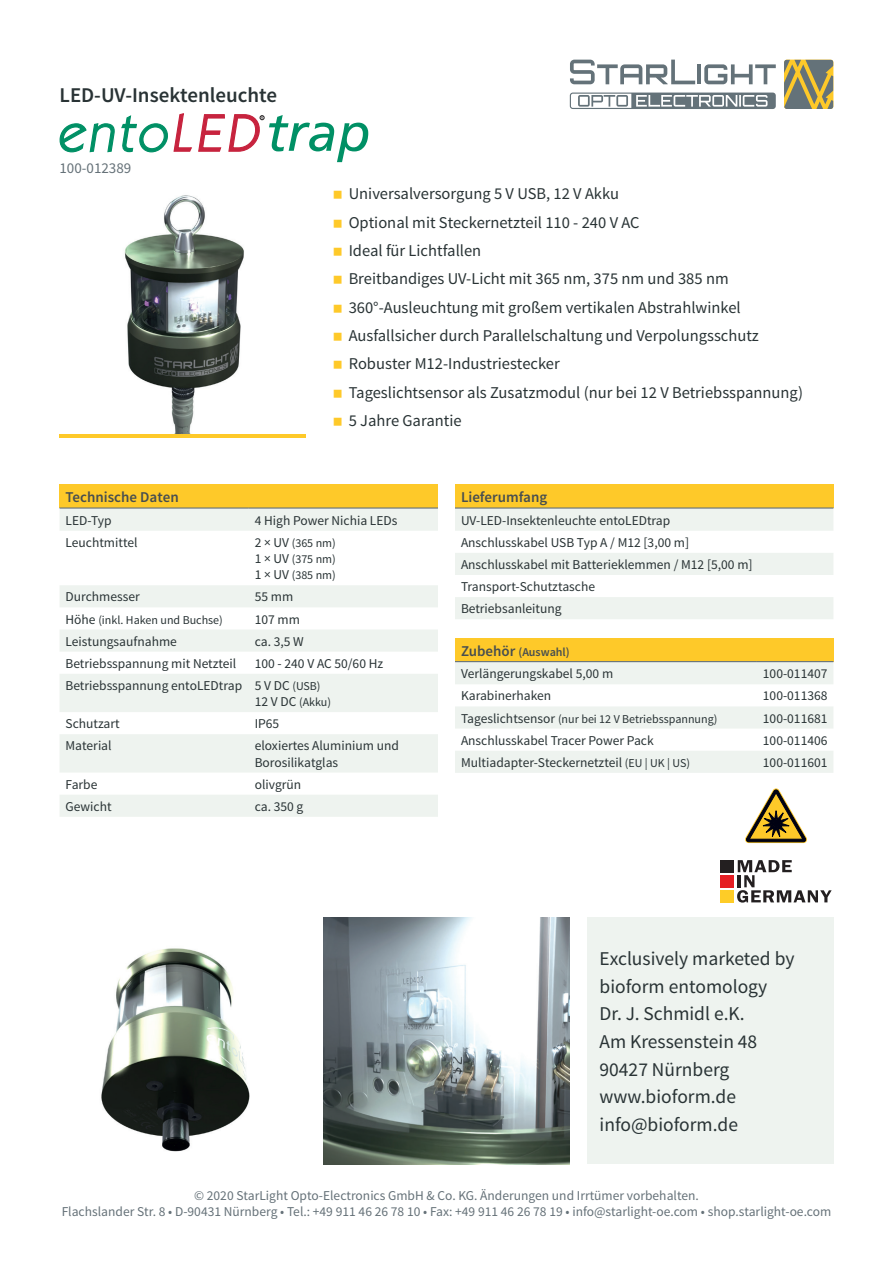
<style>
.page{position:relative;width:893px;height:1263px;background:#fff}
.page>*{position:absolute;margin:0;border:0;box-sizing:border-box;transform-origin:0 0}
.t1{font:italic 54px "Frutiger LT Com";color:#009065}
.t2{font:600 21px "Source Sans Pro";color:#293335}
.t3{font:19.5px/27.6px "Source Sans Pro";color:#293335}
.t4{font:16.5px "Source Sans Pro";color:#293335}
.t5{font:600 15px "Source Sans Pro";color:#474e50}
.t6{font:15px "Source Sans Pro";color:#657178}
.t7{font:13.5px/22.2px "Source Sans Pro";color:#293335}
.t8{font:13.5px/16.2px "Source Sans Pro";color:#657178;text-align:center}
.t9{font:12px/16.2px "Source Sans Pro";color:#293335;text-align:justify}
.t10{font:600 12px "Source Sans Pro";color:#474e50}
.s1{font-size:39px;color:#fec929}
.s2{font-size:13.5px}
.s3{font-size:12px}
.s4{font-size:15px}
</style>
<div class="page">
<svg style="left:570px;top:60px;width:125px;height:24px"></svg>
<hr style="left:697px;top:64px;width:4px;height:20px;background:#647279">
<svg style="left:704px;top:64px;width:72px;height:20px"></svg>
<svg style="left:570px;top:93px;width:206px;height:16px"></svg>
<svg style="left:784px;top:60px;width:49px;height:49px;background:#9b915c"></svg>
<hr style="left:60px;top:434px;width:246px;height:4px;background:#fec929">
<div style="left:60px;top:485px;width:378px;height:23px;background:#fec929"></div>
<svg style="left:60px;top:509px;width:378px;height:308px;fill:#eef3ef"></svg>
<hr style="left:60px;top:507px;width:189px;height:2px;background:#657178">
<hr style="left:249px;top:507px;width:189px;height:2px;background:#657178">
<div style="left:455px;top:485px;width:378px;height:23px;background:#fec929"></div>
<svg style="left:455px;top:509px;width:378px;height:110px"></svg>
<hr style="left:455px;top:507px;width:378px;height:2px;background:#657178">
<div style="left:455px;top:638px;width:378px;height:24px;background:#fec929"></div>
<svg style="left:455px;top:662px;width:378px;height:111px"></svg>
<hr style="left:455px;top:661px;width:302px;height:1px;background:#657178">
<hr style="left:757px;top:661px;width:76px;height:1px;background:#657178">
<svg style="left:737px;top:860px;width:95px;height:42px"></svg>
<div style="left:720px;top:860px;width:14px;height:12px;background:#231f20"></div>
<div style="left:720px;top:875px;width:14px;height:12px;background:#e51e24"></div>
<div style="left:720px;top:890px;width:14px;height:12px;background:#fecc27"></div>
<img style="left:124px;top:195px;width:120px;height:239px">
<img style="left:101px;top:948px;width:149px;height:204px">
<img style="left:323px;top:917px;width:247px;height:247px">
<svg style="left:60px;top:113px;width:204px;height:40px"></svg>
<div style="left:587px;top:917px;width:246px;height:247px;background:#eef3ef"></div>
<svg style="left:745px;top:788px;width:62px;height:55px"></svg>
<h2 class="t2" style="left:60px;top:81px;width:219px">LED-UV-Insektenleuchte</h2>
<p class="t6" style="left:60px;top:159px;width:73px">100-012389</p>
<h1 class="t1" style="left:266px;top:100px;width:107px">trap</h1>
<p class="t4" style="left:332px;top:184px;width:289px"><span class="s1">■</span> Universalversorgung 5 V USB, 12 V Akku</p>
<p class="t4" style="left:332px;top:212px;width:309px"><span class="s1">■</span> Optional mit Steckernetzteil 110 - 240 V AC</p>
<p class="t4" style="left:332px;top:240px;width:151px"><span class="s1">■</span> Ideal für Lichtfallen</p>
<p class="t4" style="left:332px;top:269px;width:399px"><span class="s1">■</span> Breitbandiges UV-Licht mit 365 nm, 375 nm und 385 nm</p>
<p class="t4" style="left:332px;top:297px;width:411px"><span class="s1">■</span> 360°-Ausleuchtung mit großem vertikalen Abstrahlwinkel</p>
<p class="t4" style="left:332px;top:325px;width:429px"><span class="s1">■</span> Ausfallsicher durch Parallelschaltung und Verpolungsschutz</p>
<p class="t4" style="left:332px;top:354px;width:230px"><span class="s1">■</span> Robuster M12-Industriestecker</p>
<p class="t4" style="left:332px;top:382px;width:473px"><span class="s1">■</span> Tageslichtsensor als Zusatzmodul (nur bei 12 V Betriebsspannung)</p>
<p class="t4" style="left:332px;top:410px;width:132px"><span class="s1">■</span> 5 Jahre Garantie</p>
<p class="t5" style="left:66px;top:488px;width:115px">Technische Daten</p>
<p class="t7" style="left:66px;top:509px;width:48px">LED-Typ</p>
<p class="t7" style="left:255px;top:509px;width:144px">4 High Power Nichia LEDs</p>
<p class="t7" style="left:66px;top:531px;width:74px">Leuchtmittel</p>
<p class="t9" style="left:255px;top:535px;width:83px"><span class="s2">2 × UV</span> (365 nm)<br><span class="s2">1 × UV</span> (375 nm)<br><span class="s2">1 × UV</span> (385 nm)</p>
<p class="t7" style="left:66px;top:586px;width:76px">Durchmesser</p>
<p class="t7" style="left:255px;top:586px;width:40px">55 mm</p>
<p class="t9" style="left:66px;top:612px;width:159px"><span class="s2">Höhe</span> (inkl. Haken und Buchse)</p>
<p class="t7" style="left:255px;top:608px;width:47px">107 mm</p>
<p class="t7" style="left:66px;top:630px;width:113px">Leistungsaufnahme</p>
<p class="t7" style="left:255px;top:630px;width:51px">ca. 3,5 W</p>
<p class="t7" style="left:66px;top:652px;width:172px">Betriebsspannung mit Netzteil</p>
<p class="t7" style="left:66px;top:652px;width:319px;text-indent:189px">100 - 240 V AC 50/60 Hz<br>Betriebsspannung entoLEDtrap 5 V DC <span class="s3">(USB)</span></p>
<p class="t9" style="left:255px;top:694px;width:78px"><span class="s2">12 V DC</span> (Akku)</p>
<p class="t7" style="left:66px;top:713px;width:56px">Schutzart</p>
<p class="t7" style="left:255px;top:713px;width:26px">IP65</p>
<p class="t7" style="left:66px;top:735px;width:48px">Material</p>
<p class="t7" style="left:255px;top:738px;width:146px;line-height:16.2px">eloxiertes Aluminium und<br>Borosilikatglas</p>
<p class="t7" style="left:66px;top:773px;width:33px">Farbe</p>
<p class="t7" style="left:255px;top:773px;width:48px">olivgrün</p>
<p class="t7" style="left:66px;top:795px;width:48px">Gewicht</p>
<p class="t7" style="left:255px;top:795px;width:50px">ca. 350 g</p>
<p class="t5" style="left:461px;top:488px;width:88px">Lieferumfang</p>
<p class="t7" style="left:461px;top:509px;width:293px">UV-LED-Insektenleuchte entoLEDtrap Anschlusskabel USB Typ A / M12 [3,00 m] Anschlusskabel mit Batterieklemmen / M12 [5,00 m] Transport-Schutztasche<br>Betriebsanleitung</p>
<p class="t10" style="left:461px;top:644px;width:110px"><span class="s4">Zubehör</span> (Auswahl)</p>
<p class="t7" style="left:461px;top:663px;width:154px">Verlängerungskabel 5,00 m</p>
<p class="t7" style="left:763px;top:663px;width:66px">100-011407</p>
<p class="t7" style="left:461px;top:685px;width:92px">Karabinerhaken</p>
<p class="t7" style="left:763px;top:685px;width:66px">100-011368</p>
<p class="t9" style="left:461px;top:711px;width:258px"><span class="s2">Tageslichtsensor</span> (nur bei 12 V Betriebsspannung)</p>
<p class="t7" style="left:763px;top:707px;width:66px">100-011681</p>
<p class="t7" style="left:461px;top:729px;width:194px">Anschlusskabel Tracer Power Pack</p>
<p class="t7" style="left:763px;top:729px;width:66px">100-011406</p>
<p class="t7" style="left:461px;top:751px;width:231px">Multiadapter-Steckernetzteil <span class="s3">(EU | UK | US)</span></p>
<p class="t7" style="left:763px;top:751px;width:66px">100-011601</p>
<h3 class="t3" style="left:600px;top:945px;width:196px">Exclusively marketed by bioform entomology<br>Dr. J. Schmidl e.K.<br>Am Kressenstein 48<br>90427 Nürnberg www.bioform.de info@bioform.de</h3>
<p class="t8" style="left:62px;top:1187px;width:771px">© 2020 StarLight Opto-Electronics GmbH &amp; Co. KG. Änderungen und Irrtümer vorbehalten.<br>Flachslander Str. 8 • D-90431 Nürnberg • Tel.: +49 911 46 26 78 10 • Fax: +49 911 46 26 78 19 • info@starlight-oe.com • shop.starlight-oe.com</p>
</div>
